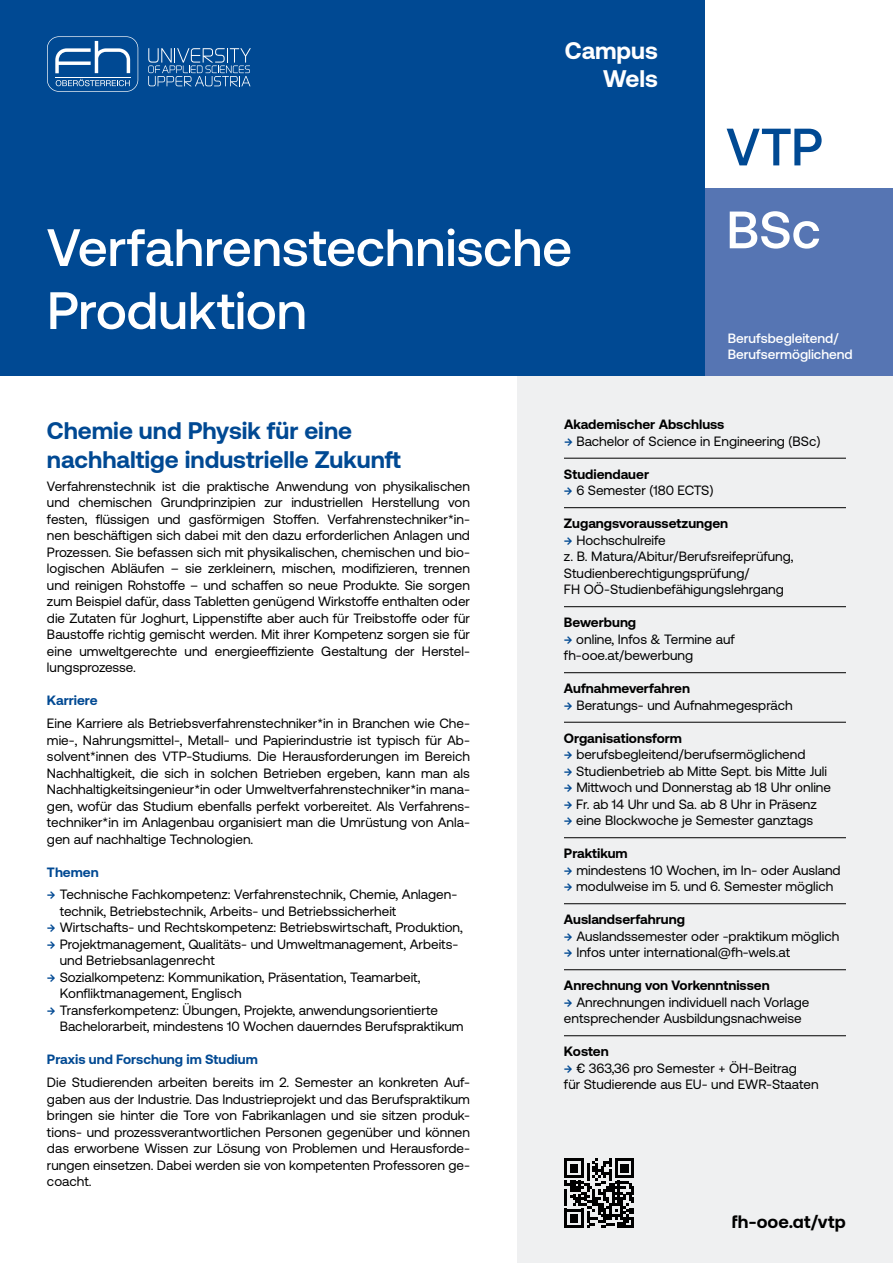
<style>
.page{position:relative;width:893px;height:1263px;background:#fff}
.page>*{position:absolute;margin:0;border:0;box-sizing:border-box;transform-origin:0 0}
.t1{font:500 52.5px/63px "Aeonik";color:#fff}
.t2{font:500 52.5px "Aeonik";color:#004993}
.t3{font:700 24px/28.8px "Aeonik";color:#004993}
.t4{font:700 24px/28.8px "Aeonik";color:#fff;text-align:right}
.t5{font:700 18px "Aeonik";letter-spacing:.005em;color:#000}
.t6{font:13.5px/16.5px "Aeonik";color:#000}
.t7{font:700 13.5px "Aeonik";color:#000}
.t8{font:700 13.5px "Aeonik";color:#004993}
.t9{font:500 13.5px/16.2px "Aeonik";color:#fff}
.s1{font-weight:500;color:#004993}
</style>
<div class="page">
<div style="left:0;top:0;width:705px;height:376px;background:#004993"></div>
<div style="left:705px;top:188px;width:188px;height:188px;background:#5675b3"></div>
<div style="left:517px;top:376px;width:376px;height:887px;background:#eff0f1"></div>
<svg style="left:148px;top:48px;width:103px;height:38px"></svg>
<svg style="left:47px;top:36px;width:91px;height:56px"></svg>
<hr style="left:55px;top:77px;width:75px;height:1px;background:#fff">
<hr style="left:564px;top:458px;width:282px;height:1px;background:#000">
<hr style="left:564px;top:507px;width:282px;height:1px;background:#000">
<hr style="left:564px;top:606px;width:282px;height:1px;background:#000">
<hr style="left:564px;top:672px;width:282px;height:1px;background:#000">
<hr style="left:564px;top:722px;width:282px;height:1px;background:#000">
<hr style="left:564px;top:837px;width:282px;height:1px;background:#000">
<hr style="left:564px;top:903px;width:282px;height:1px;background:#000">
<hr style="left:564px;top:969px;width:282px;height:1px;background:#000">
<hr style="left:564px;top:1035px;width:282px;height:1px;background:#000">
<svg style="left:564px;top:1158px;width:70px;height:70px"></svg>
<h2 class="t4" style="left:565px;top:36px;width:95px">Campus<br>Wels</h2>
<h1 class="t1" style="left:47px;top:216px;width:527px">Verfahrenstechnische<br>Produktion</h1>
<h1 class="t2" style="left:726px;top:118px;width:98px">VTP</h1>
<h1 class="t1" style="left:726px;top:198px;width:96px">BSc</h1>
<p class="t9" style="left:728px;top:330px;width:126px">Berufsbegleitend/<br>Berufsermöglichend</p>
<h2 class="t3" style="left:47px;top:416px;width:356px">Chemie und Physik für eine nachhaltige industrielle Zukunft</h2>
<p class="t6" style="left:47px;top:478px;width:424px;text-align:justify">Verfahrenstechnik ist die praktische Anwendung von physikalischen und chemischen Grundprinzipien zur industriellen Herstellung von festen, flüssigen und gasförmigen Stoffen. Verfahrenstechniker*in&shy;nen beschäftigen sich dabei mit den dazu erforderlichen Anlagen und Prozessen. Sie befassen sich mit physikalischen, chemischen und bio&shy;logischen Abläufen – sie zerkleinern, mischen, modifizieren, trennen und reinigen Rohstoffe – und schaffen so neue Produkte. Sie sorgen zum Beispiel dafür, dass Tabletten genügend Wirkstoffe enthalten oder die Zutaten für Joghurt, Lippenstifte aber auch für Treibstoffe oder für Baustoffe richtig gemischt werden. Mit ihrer Kompetenz sorgen sie für eine umweltgerechte und energieeffiziente Gestaltung der Herstel&shy;lungsprozesse.</p>
<p class="t8" style="left:47px;top:693px;width:52px">Karriere</p>
<p class="t6" style="left:47px;top:715px;width:424px;text-align:justify">Eine Karriere als Betriebsverfahrenstechniker*in in Branchen wie Che&shy;mie-, Nahrungsmittel-, Metall- und Papierindustrie ist typisch für Ab&shy;solvent*innen des VTP-Studiums. Die Herausforderungen im Bereich Nachhaltigkeit, die sich in solchen Betrieben ergeben, kann man als Nachhaltigkeitsingenieur*in oder Umweltverfahrenstechniker*in mana&shy;gen, wofür das Studium ebenfalls perfekt vorbereitet. Als Verfahrens&shy;techniker*in im Anlagenbau organisiert man die Umrüstung von Anla&shy;gen auf nachhaltige Technologien.</p>
<p class="t8" style="left:47px;top:864px;width:53px">Themen</p>
<p class="t6" style="left:60px;top:886px;width:399px;text-indent:-13px"><span class="s1">→</span> Technische Fachkompetenz: Verfahrenstechnik, Chemie, Anlagen&shy;technik, Betriebstechnik, Arbeits- und Betriebssicherheit</p>
<p class="t6" style="left:47px;top:919px;width:417px"><span class="s1">→</span> Wirtschafts- und Rechtskompetenz: Betriebswirtschaft, Produktion,</p>
<p class="t6" style="left:60px;top:936px;width:400px;text-indent:-13px"><span class="s1">→</span> Projektmanagement, Qualitäts- und Umweltmanagement, Arbeits&shy;und Betriebsanlagenrecht</p>
<p class="t6" style="left:60px;top:969px;width:362px;text-indent:-13px"><span class="s1">→</span> Sozialkompetenz: Kommunikation, Präsentation, Teamarbeit,<br>Konfliktmanagement, Englisch</p>
<p class="t6" style="left:60px;top:1002px;width:405px;text-indent:-13px"><span class="s1">→</span> Transferkompetenz: Übungen, Projekte, anwendungsorientierte<br>Bachelorarbeit, mindestens 10 Wochen dauerndes Berufspraktikum</p>
<p class="t8" style="left:47px;top:1052px;width:212px">Praxis und Forschung im Studium</p>
<p class="t6" style="left:47px;top:1074px;width:424px;text-align:justify">Die Studierenden arbeiten bereits im 2. Semester an konkreten Auf&shy;gaben aus der Industrie. Das Industrieprojekt und das Berufspraktikum bringen sie hinter die Tore von Fabrikanlagen und sie sitzen produk&shy;tions- und prozessverantwortlichen Personen gegenüber und können das erworbene Wissen zur Lösung von Problemen und Herausforde&shy;rungen einsetzen. Dabei werden sie von kompetenten Professoren ge&shy;coacht.</p>
<p class="t7" style="left:564px;top:417px;width:162px">Akademischer Abschluss</p>
<p class="t6" style="left:564px;top:433px;width:258px"><span class="s1">→</span> Bachelor of Science in Engineering (BSc)</p>
<p class="t7" style="left:564px;top:466px;width:87px">Studiendauer</p>
<p class="t6" style="left:564px;top:482px;width:151px"><span class="s1">→</span> 6 Semester (180 ECTS)</p>
<p class="t7" style="left:564px;top:516px;width:166px">Zugangsvoraussetzungen</p>
<p class="t6" style="left:564px;top:532px;width:231px"><span class="s1">→</span> Hochschulreife<br>z. B. Matura/Abitur/Berufsreifeprüfung,<br>Studienberechtigungsprüfung/<br>FH OÖ-Studienbefähigungslehrgang</p>
<p class="t7" style="left:564px;top:615px;width:74px">Bewerbung</p>
<p class="t6" style="left:564px;top:631px;width:172px"><span class="s1">→</span> online, Infos &amp; Termine auf fh-ooe.at/bewerbung</p>
<p class="t7" style="left:564px;top:681px;width:128px">Aufnahmeverfahren</p>
<p class="t6" style="left:564px;top:697px;width:230px"><span class="s1">→</span> Beratungs- und Aufnahmegespräch</p>
<p class="t7" style="left:564px;top:730px;width:120px">Organisationsform</p>
<p class="t6" style="left:564px;top:746px;width:243px"><span class="s1">→</span> berufsbegleitend/berufsermöglichend</p>
<p class="t6" style="left:564px;top:763px;width:265px"><span class="s1">→</span> Studienbetrieb ab Mitte Sept. bis Mitte Juli</p>
<p class="t6" style="left:564px;top:779px;width:269px"><span class="s1">→</span> Mittwoch und Donnerstag ab 18 Uhr online</p>
<p class="t6" style="left:564px;top:796px;width:254px"><span class="s1">→</span> Fr. ab 14 Uhr und Sa. ab 8 Uhr in Präsenz</p>
<p class="t6" style="left:564px;top:812px;width:251px"><span class="s1">→</span> eine Blockwoche je Semester ganztags</p>
<p class="t7" style="left:564px;top:846px;width:65px">Praktikum</p>
<p class="t6" style="left:564px;top:862px;width:278px"><span class="s1">→</span> mindestens 10 Wochen, im In- oder Ausland</p>
<p class="t6" style="left:564px;top:878px;width:271px"><span class="s1">→</span> modulweise im 5. und 6. Semester möglich</p>
<p class="t7" style="left:564px;top:912px;width:122px">Auslandserfahrung</p>
<p class="t6" style="left:564px;top:928px;width:277px"><span class="s1">→</span> Auslandssemester oder -praktikum möglich</p>
<p class="t6" style="left:564px;top:944px;width:228px"><span class="s1">→</span> Infos unter international@fh-wels.at</p>
<p class="t7" style="left:564px;top:978px;width:207px">Anrechnung von Vorkenntnissen</p>
<p class="t6" style="left:564px;top:994px;width:247px"><span class="s1">→</span> Anrechnungen individuell nach Vorlage entsprechender Ausbildungsnachweise</p>
<p class="t7" style="left:564px;top:1044px;width:46px">Kosten</p>
<p class="t6" style="left:564px;top:1060px;width:256px"><span class="s1">→</span> € 363,36 pro Semester + ÖH-Beitrag<br>für Studierende aus EU- und EWR-Staaten</p>
<h3 class="t5" style="left:732px;top:1212px;width:116px">fh-ooe.at/vtp</h3>
</div>
